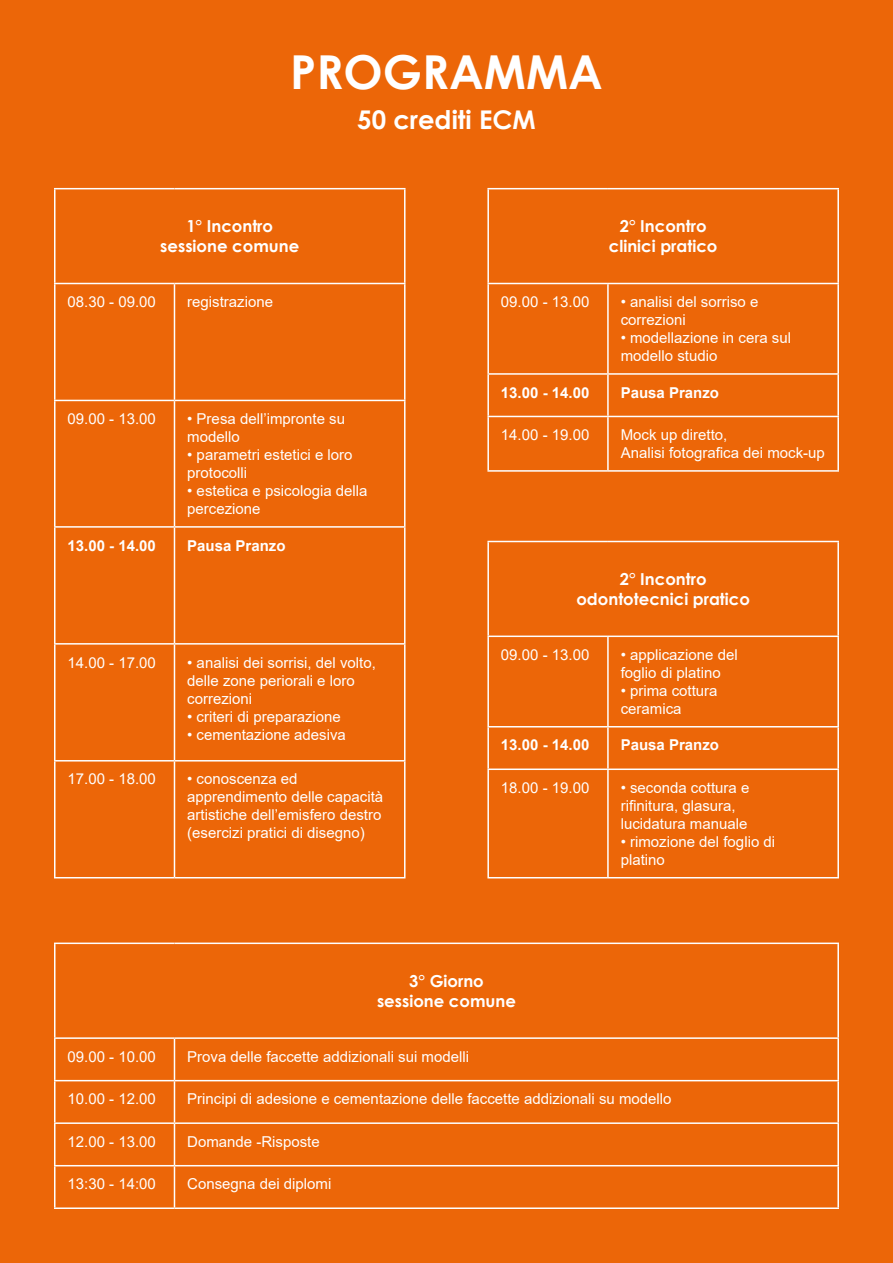
<style>
.page{position:relative;width:893px;height:1263px;background:#ec6608}
.page>*{position:absolute;margin:0;border:0;box-sizing:border-box;transform-origin:0 0}
.t1{font:700 46.8px "Century Gothic";color:#fff}
.t2{font:700 25.8px "Century Gothic";color:#fff}
.t3{font:700 16.5px/19.8px "Century Gothic";color:#fff;text-align:center}
.t4{font:15px/18px "Arial";color:#fff}
.t5{font:700 15px "Arial";color:#fff}
</style>
<div class="page">
<svg style="left:56px;top:284px;width:348px;height:593px"></svg>
<hr style="left:54px;top:188px;width:120px;height:1px;background:#fff">
<hr style="left:54px;top:189px;width:2px;height:94px;background:#fff">
<hr style="left:174px;top:188px;width:231px;height:1px;background:#fff">
<hr style="left:404px;top:189px;width:1px;height:94px;background:#fff">
<hr style="left:54px;top:283px;width:120px;height:1px;background:#fff">
<hr style="left:54px;top:284px;width:2px;height:116px;background:#fff">
<hr style="left:174px;top:283px;width:231px;height:1px;background:#fff">
<hr style="left:174px;top:284px;width:1px;height:116px;background:#fff">
<hr style="left:404px;top:284px;width:1px;height:116px;background:#fff">
<hr style="left:54px;top:400px;width:120px;height:1px;background:#fff">
<hr style="left:54px;top:401px;width:2px;height:125px;background:#fff">
<hr style="left:174px;top:400px;width:231px;height:1px;background:#fff">
<hr style="left:174px;top:401px;width:1px;height:125px;background:#fff">
<hr style="left:404px;top:401px;width:1px;height:125px;background:#fff">
<hr style="left:54px;top:526px;width:120px;height:2px;background:#fff">
<hr style="left:54px;top:528px;width:2px;height:115px;background:#fff">
<hr style="left:174px;top:526px;width:231px;height:2px;background:#fff">
<hr style="left:174px;top:528px;width:1px;height:115px;background:#fff">
<hr style="left:404px;top:528px;width:1px;height:115px;background:#fff">
<hr style="left:54px;top:643px;width:120px;height:2px;background:#fff">
<hr style="left:54px;top:645px;width:2px;height:115px;background:#fff">
<hr style="left:174px;top:643px;width:231px;height:2px;background:#fff">
<hr style="left:174px;top:645px;width:1px;height:115px;background:#fff">
<hr style="left:404px;top:645px;width:1px;height:115px;background:#fff">
<hr style="left:54px;top:760px;width:120px;height:1px;background:#fff">
<hr style="left:54px;top:761px;width:2px;height:116px;background:#fff">
<hr style="left:174px;top:760px;width:231px;height:1px;background:#fff">
<hr style="left:174px;top:761px;width:1px;height:116px;background:#fff">
<hr style="left:404px;top:761px;width:1px;height:116px;background:#fff">
<hr style="left:54px;top:877px;width:120px;height:1px;background:#fff">
<hr style="left:174px;top:877px;width:231px;height:1px;background:#fff">
<svg style="left:489px;top:284px;width:348px;height:134px"></svg>
<hr style="left:487px;top:188px;width:121px;height:1px;background:#fff">
<hr style="left:487px;top:189px;width:2px;height:94px;background:#fff">
<hr style="left:608px;top:188px;width:231px;height:1px;background:#fff">
<hr style="left:837px;top:189px;width:2px;height:94px;background:#fff">
<hr style="left:487px;top:283px;width:121px;height:1px;background:#fff">
<hr style="left:487px;top:284px;width:2px;height:89px;background:#fff">
<hr style="left:608px;top:283px;width:231px;height:1px;background:#fff">
<hr style="left:607px;top:284px;width:2px;height:89px;background:#fff">
<hr style="left:837px;top:284px;width:2px;height:89px;background:#fff">
<hr style="left:487px;top:373px;width:121px;height:2px;background:#fff">
<hr style="left:487px;top:375px;width:2px;height:41px;background:#fff">
<hr style="left:608px;top:373px;width:231px;height:2px;background:#fff">
<hr style="left:607px;top:375px;width:2px;height:41px;background:#fff">
<hr style="left:837px;top:375px;width:2px;height:41px;background:#fff">
<hr style="left:487px;top:416px;width:121px;height:1px;background:#fff">
<hr style="left:487px;top:417px;width:2px;height:53px;background:#fff">
<hr style="left:608px;top:416px;width:231px;height:1px;background:#fff">
<hr style="left:607px;top:417px;width:2px;height:53px;background:#fff">
<hr style="left:837px;top:417px;width:2px;height:53px;background:#fff">
<hr style="left:487px;top:470px;width:121px;height:2px;background:#fff">
<hr style="left:608px;top:470px;width:231px;height:2px;background:#fff">
<svg style="left:489px;top:637px;width:348px;height:91px"></svg>
<hr style="left:487px;top:541px;width:121px;height:1px;background:#fff">
<hr style="left:487px;top:542px;width:2px;height:93px;background:#fff">
<hr style="left:608px;top:541px;width:231px;height:1px;background:#fff">
<hr style="left:837px;top:542px;width:2px;height:93px;background:#fff">
<hr style="left:487px;top:635px;width:121px;height:2px;background:#fff">
<hr style="left:487px;top:637px;width:2px;height:89px;background:#fff">
<hr style="left:608px;top:635px;width:231px;height:2px;background:#fff">
<hr style="left:607px;top:637px;width:2px;height:89px;background:#fff">
<hr style="left:837px;top:637px;width:2px;height:89px;background:#fff">
<hr style="left:487px;top:726px;width:121px;height:1px;background:#fff">
<hr style="left:487px;top:727px;width:2px;height:41px;background:#fff">
<hr style="left:608px;top:726px;width:231px;height:1px;background:#fff">
<hr style="left:607px;top:727px;width:2px;height:41px;background:#fff">
<hr style="left:837px;top:727px;width:2px;height:41px;background:#fff">
<hr style="left:487px;top:768px;width:121px;height:2px;background:#fff">
<hr style="left:487px;top:770px;width:2px;height:107px;background:#fff">
<hr style="left:608px;top:768px;width:231px;height:2px;background:#fff">
<hr style="left:607px;top:770px;width:2px;height:107px;background:#fff">
<hr style="left:837px;top:770px;width:2px;height:107px;background:#fff">
<hr style="left:487px;top:877px;width:121px;height:1px;background:#fff">
<hr style="left:608px;top:877px;width:231px;height:1px;background:#fff">
<svg style="left:56px;top:1039px;width:781px;height:168px"></svg>
<hr style="left:54px;top:942px;width:120px;height:2px;background:#fff">
<hr style="left:54px;top:944px;width:2px;height:93px;background:#fff">
<hr style="left:174px;top:942px;width:665px;height:2px;background:#fff">
<hr style="left:837px;top:944px;width:2px;height:93px;background:#fff">
<hr style="left:54px;top:1037px;width:120px;height:2px;background:#fff">
<hr style="left:54px;top:1039px;width:2px;height:41px;background:#fff">
<hr style="left:174px;top:1037px;width:665px;height:2px;background:#fff">
<hr style="left:174px;top:1039px;width:1px;height:41px;background:#fff">
<hr style="left:837px;top:1039px;width:2px;height:41px;background:#fff">
<hr style="left:54px;top:1080px;width:120px;height:1px;background:#fff">
<hr style="left:54px;top:1081px;width:2px;height:41px;background:#fff">
<hr style="left:174px;top:1080px;width:665px;height:1px;background:#fff">
<hr style="left:174px;top:1081px;width:1px;height:41px;background:#fff">
<hr style="left:837px;top:1081px;width:2px;height:41px;background:#fff">
<hr style="left:54px;top:1122px;width:120px;height:2px;background:#fff">
<hr style="left:54px;top:1124px;width:2px;height:41px;background:#fff">
<hr style="left:174px;top:1122px;width:665px;height:2px;background:#fff">
<hr style="left:174px;top:1124px;width:1px;height:41px;background:#fff">
<hr style="left:837px;top:1124px;width:2px;height:41px;background:#fff">
<hr style="left:54px;top:1165px;width:120px;height:1px;background:#fff">
<hr style="left:54px;top:1166px;width:2px;height:41px;background:#fff">
<hr style="left:174px;top:1165px;width:665px;height:1px;background:#fff">
<hr style="left:174px;top:1166px;width:1px;height:41px;background:#fff">
<hr style="left:837px;top:1166px;width:2px;height:41px;background:#fff">
<hr style="left:54px;top:1207px;width:120px;height:2px;background:#fff">
<hr style="left:174px;top:1207px;width:665px;height:2px;background:#fff">
<h1 class="t1" style="left:290px;top:37px;width:314px">PROGRAMMA</h1>
<h2 class="t2" style="left:357px;top:100px;width:180px">50 crediti ECM</h2>
<p class="t3" style="left:160px;top:216px;width:140px">1° Incontro sessione comune</p>
<p class="t4" style="left:68px;top:293px;width:90px">08.30 - 09.00</p>
<p class="t4" style="left:187px;top:293px;width:87px">registrazione</p>
<p class="t4" style="left:68px;top:410px;width:90px">09.00 - 13.00</p>
<p class="t4" style="left:187px;top:410px;width:159px">• Presa dell’impronte su modello</p>
<p class="t4" style="left:187px;top:446px;width:167px">• parametri estetici e loro protocolli</p>
<p class="t4" style="left:187px;top:482px;width:182px">• estetica e psicologia della percezione</p>
<p class="t5" style="left:68px;top:535px;width:90px">13.00 - 14.00</p>
<p class="t5" style="left:187px;top:535px;width:100px">Pausa Pranzo</p>
<p class="t4" style="left:68px;top:653px;width:90px">14.00 - 17.00</p>
<p class="t4" style="left:187px;top:653px;width:190px">• analisi dei sorrisi, del volto, delle zone periorali e loro correzioni</p>
<p class="t4" style="left:187px;top:707px;width:155px">• criteri di preparazione</p>
<p class="t4" style="left:187px;top:725px;width:160px">• cementazione adesiva</p>
<p class="t4" style="left:68px;top:770px;width:90px">17.00 - 18.00</p>
<p class="t4" style="left:187px;top:770px;width:197px">• conoscenza ed apprendimento delle capacità artistiche dell’emisfero destro (esercizi pratici di disegno)</p>
<p class="t3" style="left:609px;top:216px;width:110px">2° Incontro clinici pratico</p>
<p class="t4" style="left:501px;top:293px;width:90px">09.00 - 13.00</p>
<p class="t4" style="left:621px;top:293px;width:139px">• analisi del sorriso e correzioni</p>
<p class="t4" style="left:621px;top:329px;width:172px">• modellazione in cera sul modello studio</p>
<p class="t5" style="left:501px;top:382px;width:90px">13.00 - 14.00</p>
<p class="t5" style="left:621px;top:382px;width:100px">Pausa Pranzo</p>
<p class="t4" style="left:501px;top:426px;width:90px">14.00 - 19.00</p>
<p class="t4" style="left:621px;top:426px;width:206px">Mock up diretto,<br>Analisi fotografica dei mock-up</p>
<p class="t3" style="left:576px;top:568px;width:175px">2° Incontro odontotecnici pratico</p>
<p class="t4" style="left:501px;top:646px;width:90px">09.00 - 13.00</p>
<p class="t4" style="left:621px;top:646px;width:118px">• applicazione del foglio di platino</p>
<p class="t4" style="left:621px;top:682px;width:98px">• prima cottura ceramica</p>
<p class="t5" style="left:501px;top:735px;width:90px">13.00 - 14.00</p>
<p class="t5" style="left:621px;top:735px;width:100px">Pausa Pranzo</p>
<p class="t4" style="left:501px;top:779px;width:90px">18.00 - 19.00</p>
<p class="t4" style="left:621px;top:779px;width:130px">• seconda cottura e rifinitura, glasura, lucidatura manuale</p>
<p class="t4" style="left:621px;top:833px;width:156px">• rimozione del foglio di platino</p>
<p class="t3" style="left:377px;top:970px;width:140px">3° Giorno sessione comune</p>
<p class="t4" style="left:68px;top:1047px;width:90px">09.00 - 10.00</p>
<p class="t4" style="left:187px;top:1047px;width:283px">Prova delle faccette addizionali sui modelli</p>
<p class="t4" style="left:68px;top:1090px;width:90px">10.00 - 12.00</p>
<p class="t4" style="left:187px;top:1090px;width:486px">Principi di adesione e cementazione delle faccette addizionali su modello</p>
<p class="t4" style="left:68px;top:1132px;width:90px">12.00 - 13.00</p>
<p class="t4" style="left:187px;top:1132px;width:134px">Domande -Risposte</p>
<p class="t4" style="left:68px;top:1175px;width:90px">13:30 - 14:00</p>
<p class="t4" style="left:187px;top:1175px;width:146px">Consegna dei diplomi</p>
</div>
